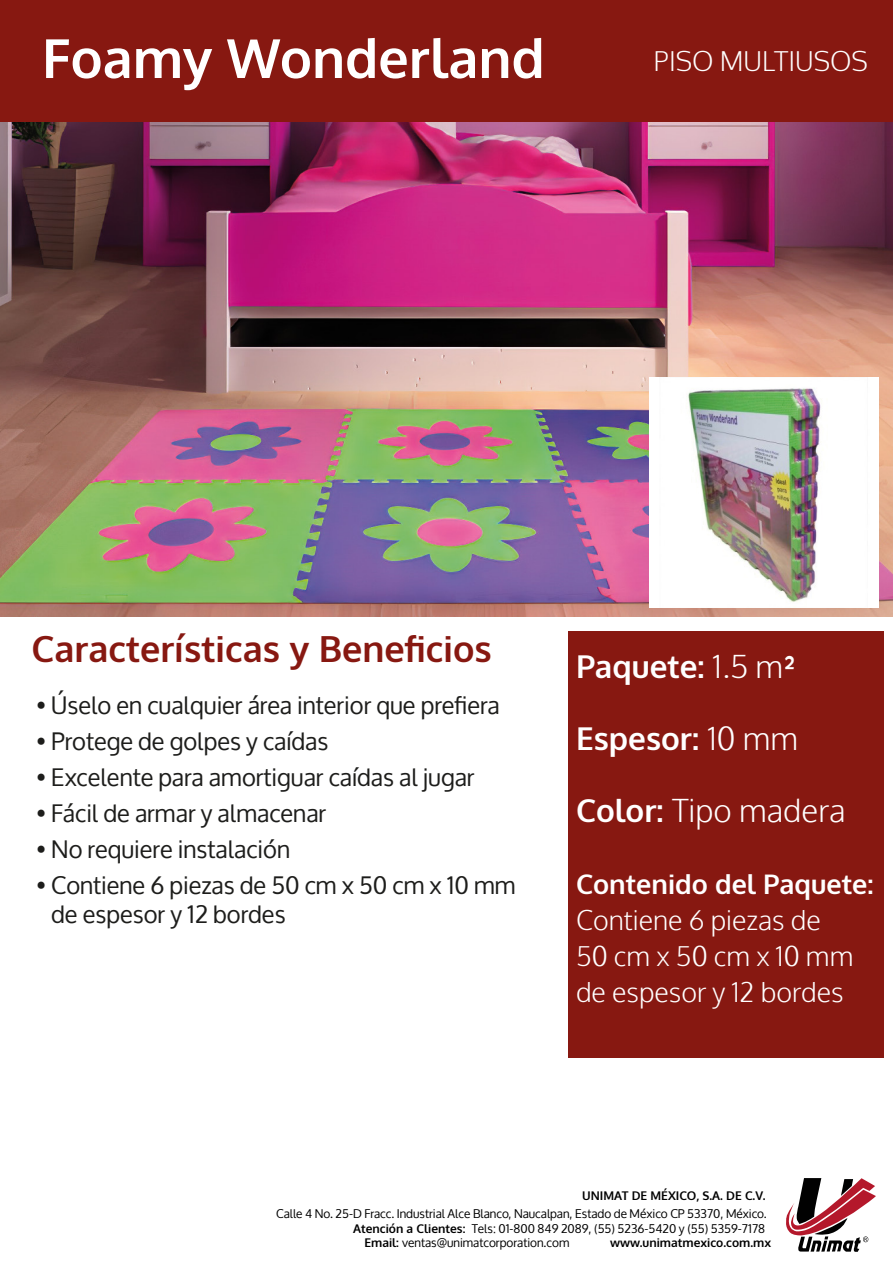
<style>
.page{position:relative;width:893px;height:1263px;background:#fff}
.page>*{position:absolute;margin:0;border:0;box-sizing:border-box;transform-origin:0 0}
.t1{font:700 54px "Oxygen";color:#fff}
.t2{font:700 36px "Oxygen";color:#871811}
.t3{font:700 31.5px "Oxygen";color:#fff}
.t4{font:300 31.5px "Oxygen";color:#fff}
.t5{font:300 27px/36px "Oxygen";color:#fff}
.t6{font:700 27px "Oxygen";color:#fff}
.t7{font:24px/28.8px "Oxygen";color:#1d1d1b}
.t8{font:12px/15px "Oxygen";color:#010101;text-align:right}
.t9{font:700 12px "Oxygen";color:#010101}
.s1{font-weight:300}
.s2{font-weight:700}
</style>
<div class="page">
<img style="left:0;top:122px;width:893px;height:495px">
<div style="left:569px;top:631px;width:315px;height:427px;background:#871811"></div>
<div style="left:0;top:0;width:893px;height:122px;background:#871811"></div>
<svg style="left:786px;top:1178px;width:90px;height:74px"></svg>
<img style="left:649px;top:378px;width:230px;height:230px">
<h1 class="t1" style="left:42px;top:25px;width:504px">Foamy Wonderland</h1>
<p class="t5" style="left:654px;top:44px;width:216px">PISO MULTIUSOS</p>
<h2 class="t2" style="left:32px;top:626px;width:462px">Características y Beneficios</h2>
<p class="t7" style="left:36px;top:691px;width:465px">• Úselo en cualquier área interior que prefiera</p>
<p class="t7" style="left:36px;top:727px;width:294px">• Protege de golpes y caídas</p>
<p class="t7" style="left:36px;top:763px;width:440px">• Excelente para amortiguar caídas al jugar</p>
<p class="t7" style="left:36px;top:799px;width:292px">• Fácil de armar y almacenar</p>
<p class="t7" style="left:36px;top:835px;width:256px">• No requiere instalación</p>
<p class="t7" style="left:51px;top:871px;width:466px;text-indent:-15px">• Contiene 6 piezas de 50 cm x 50 cm x 10 mm de espesor y 12 bordes</p>
<h3 class="t3" style="left:576px;top:646px;width:222px">Paquete: <span class="s1">1.5 m</span>²</h3>
<h3 class="t3" style="left:576px;top:718px;width:224px">Espesor: <span class="s1">10 mm</span></h3>
<h3 class="t4" style="left:576px;top:790px;width:271px"><span class="s2">Color:</span> Tipo madera</h3>
<p class="t6" style="left:576px;top:867px;width:299px">Contenido del Paquete:</p>
<p class="t5" style="left:576px;top:903px;width:279px">Contiene 6 piezas de<br>50 cm x 50 cm x 10 mm de espesor y 12 bordes</p>
<p class="t9" style="left:582px;top:1188px;width:185px">UNIMAT DE MÉXICO, S.A. DE C.V.</p>
<p class="t8" style="left:276px;top:1206px;width:492px">Calle 4 No. 25-D Fracc. Industrial Alce Blanco, Naucalpan, Estado de México CP 53370, México.<br><span class="s2">Atención a Clientes:</span> Tels: 01-800 849 2089, (55) 5236-5420 y (55) 5359-7178</p>
<p class="t8" style="left:364px;top:1235px;width:206px"><span class="s2">Email:</span> ventas@unimatcorporation.com</p>
<p class="t9" style="left:610px;top:1235px;width:163px">www.unimatmexico.com.mx</p>
</div>
